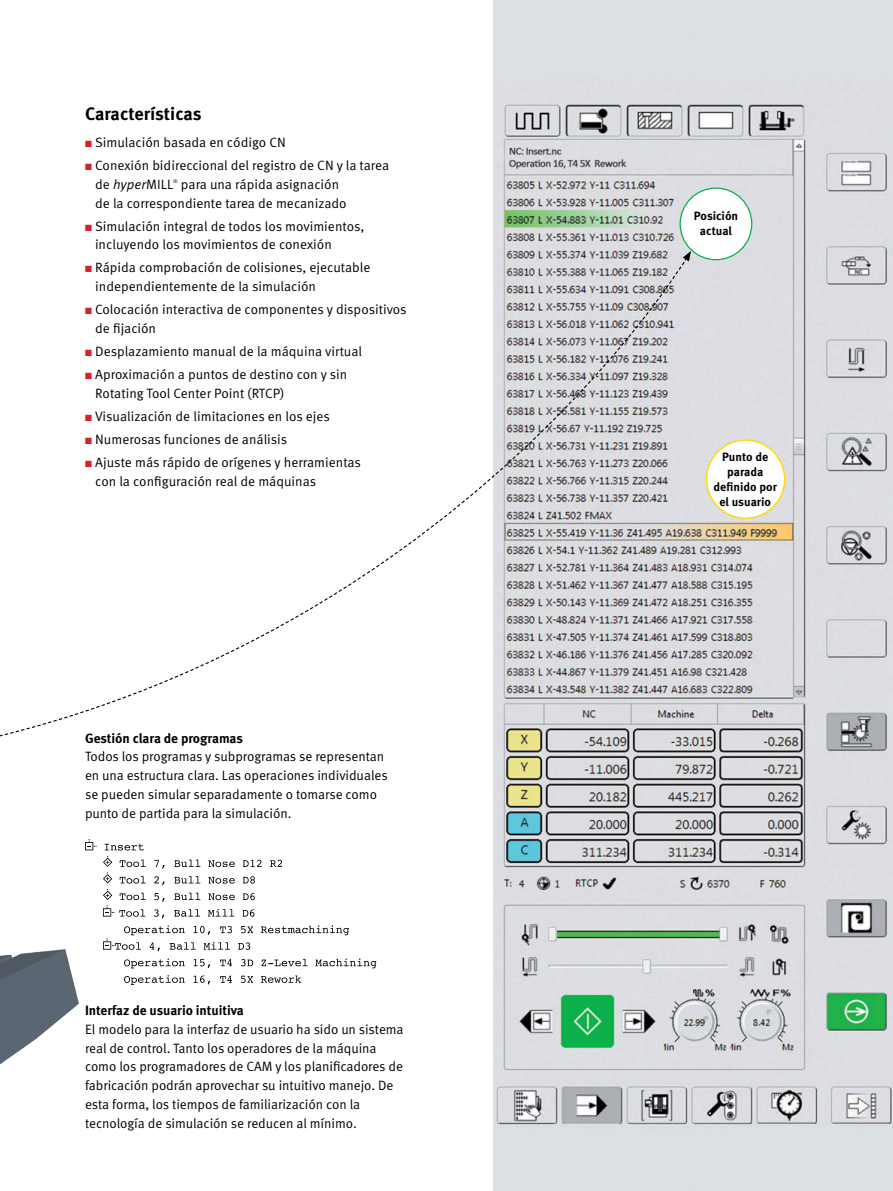
<style>
.page{position:relative;width:893px;height:1191px;background:#fff}
.page>*{position:absolute;margin:0;border:0;box-sizing:border-box;transform-origin:0 0}
.BU{font:700 18px "Meta Pro";color:#000}
.BU-2{font:13.5px/18.8px "Meta Pro";letter-spacing:-.005em;color:#000}
.Subhead{font:700 12px/15px "Meta Pro";color:#000;text-align:center}
.BU-3{font:5.25px "Meta Pro";color:#000}
.s1{color:#da2128}
.s2{font-style:italic}
.s3{font-weight:700}
</style>
<div class="page">
<img style="left:0;top:949px;width:79px;height:116px">
<img style="left:493px;top:0;width:400px;height:1191px">
<div style="left:680px;top:188px;width:72px;height:72px;background:#fff;border-radius:50%"></div>
<div style="left:679px;top:187px;width:73px;height:73px;border:1px solid #0db14b;border-radius:50%"></div>
<div style="left:707px;top:440px;width:78px;height:78px;background:#fff;border-radius:50%"></div>
<div style="left:706px;top:439px;width:79px;height:80px;border:1px solid #ffdb00;border-radius:50%"></div>
<svg style="left:0;top:256px;width:688px;height:551px"></svg>
<svg style="left:683px;top:251px;width:8px;height:10px"></svg>
<svg style="left:124px;top:975px;width:177px;height:10px"></svg>
<svg style="left:124px;top:958px;width:252px;height:10px"></svg>
<svg style="left:104px;top:843px;width:40px;height:7px"></svg>
<svg style="left:85px;top:839px;width:12px;height:11px"></svg>
<svg style="left:103px;top:856px;width:179px;height:62px"></svg>
<svg style="left:103px;top:925px;width:246px;height:26px"></svg>
<p class="BU" style="left:85px;top:102px;width:118px">Características</p>
<p class="BU-2" style="left:85px;top:133px;width:202px"><span class="s1">■</span> Simulación basada en código CN</p>
<p class="BU-2" style="left:95px;top:156px;width:296px;text-indent:-10px"><span class="s1">■</span> Conexión bidireccional del registro de CN y la tarea de <span class="s2">hyper</span>MILL</p>
<p class="BU-2" style="left:95px;top:175px;width:253px;text-indent:86px">para una rápida asignación de la correspondiente tarea de mecanizado</p>
<p class="BU-2" style="left:95px;top:217px;width:271px;text-indent:-10px"><span class="s1">■</span> Simulación integral de todos los movimientos, incluyendo los movimientos de conexión</p>
<p class="BU-2" style="left:95px;top:259px;width:277px;text-indent:-10px"><span class="s1">■</span> Rápida comprobación de colisiones, ejecutable independientemente de la simulación</p>
<p class="BU-2" style="left:95px;top:300px;width:313px;text-indent:-10px"><span class="s1">■</span> Colocación interactiva de componentes y dispositivos de fijación</p>
<p class="BU-2" style="left:85px;top:342px;width:279px"><span class="s1">■</span> Desplazamiento manual de la máquina virtual</p>
<p class="BU-2" style="left:95px;top:365px;width:254px;text-indent:-10px"><span class="s1">■</span> Aproximación a puntos de destino con y sin<br>Rotating Tool Center Point (RTCP)</p>
<p class="BU-2" style="left:85px;top:407px;width:246px"><span class="s1">■</span> Visualización de limitaciones en los ejes</p>
<p class="BU-2" style="left:85px;top:430px;width:204px"><span class="s1">■</span> Numerosas funciones de análisis</p>
<p class="BU-2" style="left:95px;top:453px;width:267px;text-indent:-10px"><span class="s1">■</span> Ajuste más rápido de orígenes y herramientas con la configuración real de máquinas</p>
<p class="BU-3" style="left:173px;top:178px;width:6px">®</p>
<p class="BU-2" style="left:85px;top:728px;width:304px"><span class="s3">Gestión clara de programas<br></span>Todos los programas y subprogramas se representan en una estructura clara. Las operaciones individuales se pueden simular separadamente o tomarse como punto de partida para la simulación.</p>
<p class="BU-2" style="left:85px;top:1001px;width:320px"><span class="s3">Interfaz de usuario intuitiva<br></span>El modelo para la interfaz de usuario ha sido un sistema real de control. Tanto los operadores de la máquina como los programadores de CAM y los planificadores de fabricación podrán aprovechar su intuitivo manejo. De esta forma, los tiempos de familiarización con la tecnología de simulación se reducen al mínimo.</p>
<p class="Subhead" style="left:694px;top:208px;width:46px">Posición actual</p>
<p class="Subhead" style="left:713px;top:449px;width:65px">Punto de parada definido por el usuario</p>
</div>
